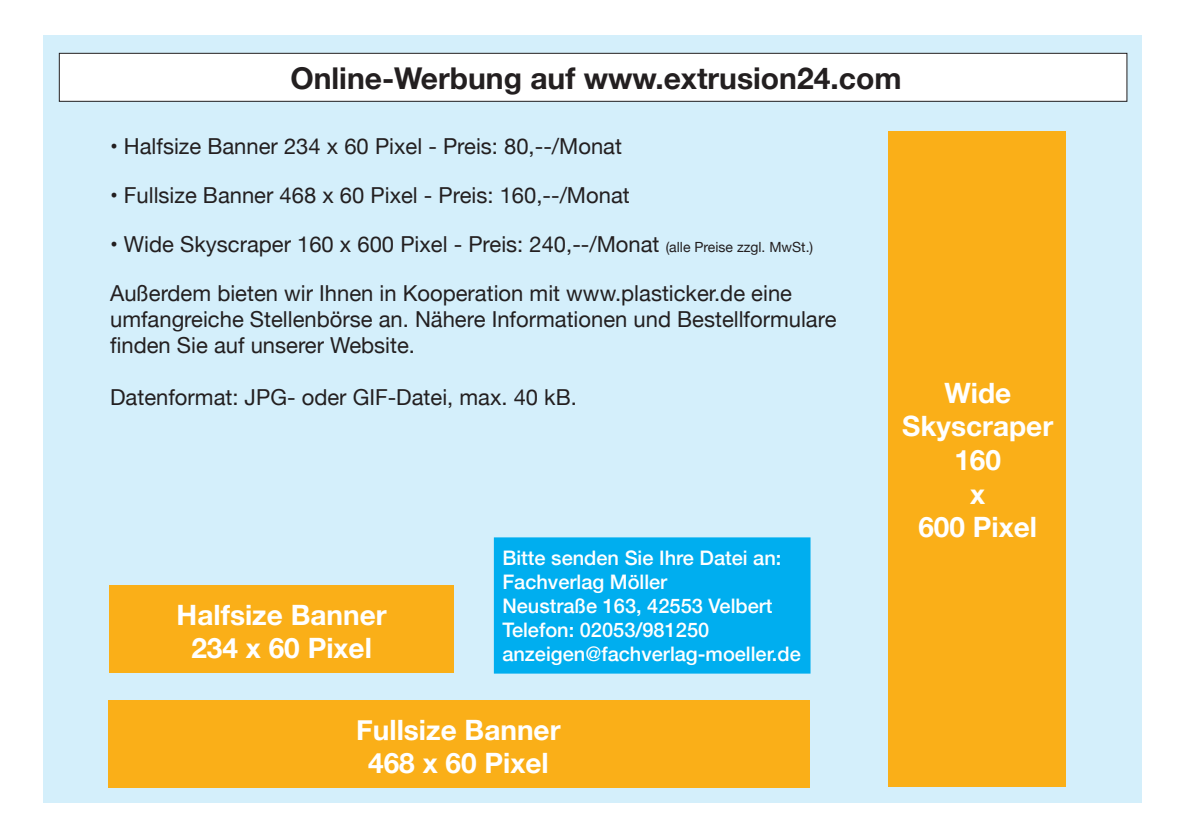
<style>
.page{position:relative;width:1191px;height:840px;background:#fff}
.page>*{position:absolute;margin:0;border:0;box-sizing:border-box;transform-origin:0 0}
.t1{font:700 30px "Helvetica Neue";color:#231f20}
.t2{font:700 28px/33.6px "Helvetica Neue";color:#fff;text-align:center}
.t3{font:22px/26px "Helvetica Neue";color:#231f20}
.t4{font:500 20px/24px "Helvetica Neue";color:#fff}
.s1{font-size:14px}
</style>
<div class="page">
<div style="left:43px;top:36px;width:1098px;height:766px;background:#d4effb"></div>
<div style="left:108px;top:699px;width:701px;height:88px;background:#faaf18"></div>
<div style="left:888px;top:131px;width:177px;height:655px;background:#faaf18"></div>
<div style="left:110px;top:584px;width:344px;height:88px;background:#faaf18"></div>
<div style="left:59px;top:53px;width:1068px;height:48px;background:#fff"></div>
<div style="left:59px;top:53px;width:1068px;height:48px;border:1px solid #231f20"></div>
<div style="left:494px;top:537px;width:316px;height:136px;background:#00aeef;border:2px solid #00aeef"></div>
<h1 class="t1" style="left:290px;top:55px;width:612px">Online-Werbung auf www.extrusion24.com</h1>
<p class="t3" style="left:110px;top:135px;width:513px">• Halfsize Banner 234 x 60 Pixel - Preis: 80,--/Monat</p>
<p class="t3" style="left:110px;top:183px;width:521px">• Fullsize Banner 468 x 60 Pixel - Preis: 160,--/Monat</p>
<p class="t3" style="left:110px;top:232px;width:704px">• Wide Skyscraper 160 x 600 Pixel - Preis: 240,--/Monat <span class="s1">(alle Preise zzgl. MwSt.)</span></p>
<p class="t3" style="left:110px;top:281px;width:728px">Außerdem bieten wir Ihnen in Kooperation mit www.plasticker.de eine umfangreiche Stellenbörse an. Nähere Informationen und Bestellformulare finden Sie auf unserer Website.</p>
<p class="t3" style="left:110px;top:385px;width:468px">Datenformat: JPG- oder GIF-Datei, max. 40 kB.</p>
<p class="t2" style="left:177px;top:598px;width:211px">Halfsize Banner<br>234 x 60 Pixel</p>
<p class="t4" style="left:502px;top:544px;width:300px">Bitte senden Sie Ihre Datei an:<br>Fachverlag Möller<br>Neustraße 163, 42553 Velbert<br>Telefon: 02053/981250 anzeigen@fachverlag-moeller.de</p>
<p class="t2" style="left:356px;top:713px;width:206px">Fullsize Banner<br>468 x 60 Pixel</p>
<p class="t2" style="left:902px;top:376px;width:152px">Wide<br>Skyscraper<br>160<br>x<br>600 Pixel</p>
</div>
